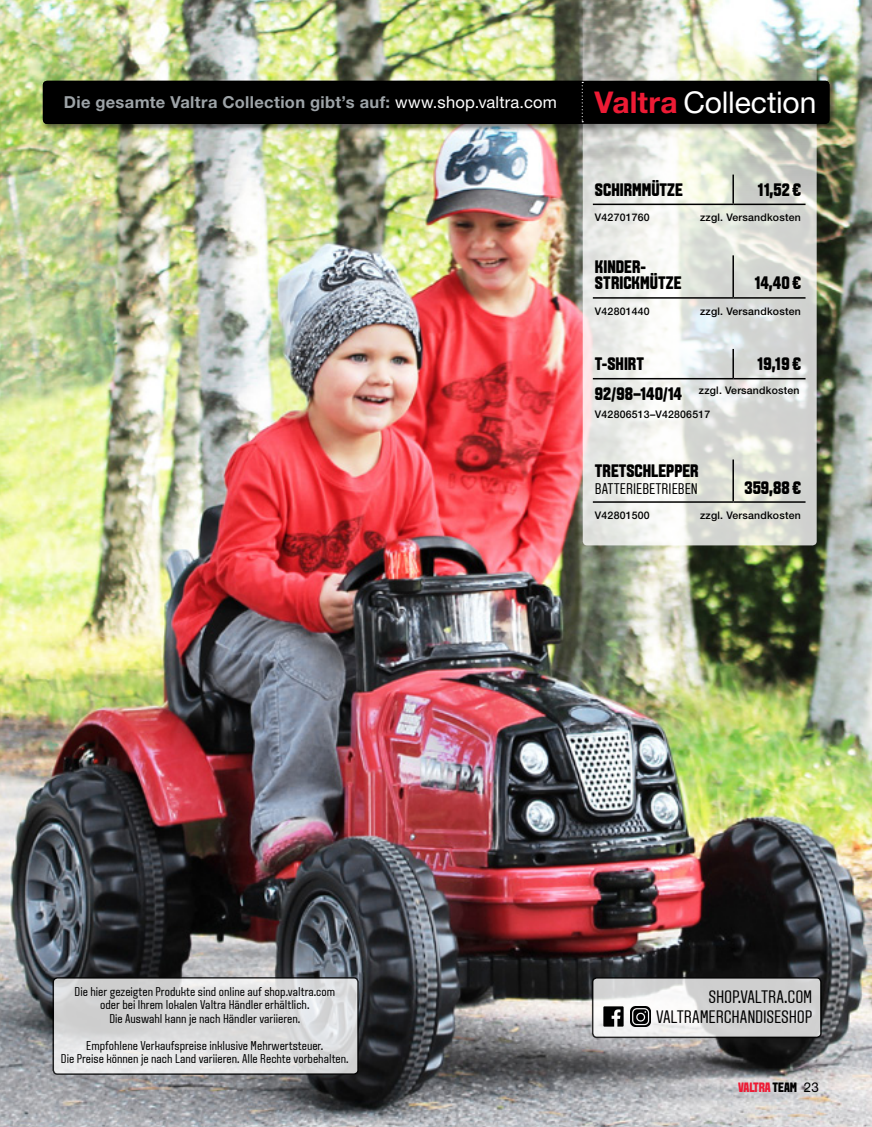
<style>
.page{position:relative;width:872px;height:1127px;background:#fff}
.page>*{position:absolute;margin:0;border:0;box-sizing:border-box;transform-origin:0 0}
.t1{font:30px "Helvetica Neue LT Std";letter-spacing:-.005em;color:#fff}
.Leipis_Helvetica{font:800 18px/16.5px "VALTRA Aveny T";color:#000}
.Otsikko{font:18px "VALTRA Aveny T";letter-spacing:-.015em;color:#000}
.Leipis_SIS__Helvetic{font:700 16.5px "Helvetica Neue LT Std";letter-spacing:.02em;color:#9da3a7}
.Leipis_Helvetica-2{font:15.3px "VALTRA Aveny T";color:#000}
.t2{font:800 13.5px "VALTRA Aveny T";letter-spacing:-.01em;color:#ed1b35}
.Leipis_Helvetica-3{font:12.75px/13.5px "VALTRA Aveny T";color:#000;text-align:center}
.Leipis_Helvetica-4{font:500 10.5px "Helvetica Neue LT Std";letter-spacing:.02em;color:#000}
.s1{font-weight:400;color:#fff}
.s2{font-weight:700;color:#ed1b35}
.s3{font-family:"VALTRA Aveny T";font-weight:800;font-size:18px}
.s4{color:#000}
.s5{font-family:"Helvetica Neue LT Std";font-weight:400;color:#000}
</style>
<div class="page">
<img style="left:0;top:0;width:872px;height:1127px">
<svg style="left:53px;top:978px;width:305px;height:96px;background:#dbdcdd"></svg>
<div style="left:53px;top:977px;width:306px;height:98px;border:2px solid #000;border-radius:4px"></div>
<img style="left:0;top:0;width:1px;height:512px">
<svg style="left:583px;top:0;width:233px;height:545px"></svg>
<svg style="left:592px;top:978px;width:229px;height:59px;fill:#d1d1d1"></svg>
<div style="left:592px;top:977px;width:229px;height:61px;border:2px solid #000;border-radius:4px"></div>
<img style="left:603px;top:1006px;width:21px;height:21px">
<img style="left:630px;top:1006px;width:20px;height:21px">
<hr style="left:732px;top:175px;width:2px;height:29px;background:#000">
<hr style="left:593px;top:204px;width:140px;height:1px;background:#000">
<hr style="left:733px;top:204px;width:72px;height:1px;background:#000">
<hr style="left:732px;top:255px;width:2px;height:42px;background:#000">
<hr style="left:593px;top:297px;width:140px;height:2px;background:#000">
<hr style="left:733px;top:297px;width:72px;height:2px;background:#000">
<hr style="left:732px;top:349px;width:2px;height:29px;background:#000">
<hr style="left:593px;top:378px;width:140px;height:1px;background:#000">
<hr style="left:733px;top:378px;width:72px;height:1px;background:#000">
<hr style="left:732px;top:459px;width:2px;height:42px;background:#000">
<hr style="left:593px;top:501px;width:140px;height:2px;background:#000">
<hr style="left:733px;top:501px;width:72px;height:2px;background:#000">
<div style="left:41px;top:79px;width:796px;height:53px;background:#000;opacity:.3"></div>
<div style="left:43px;top:81px;width:786px;height:43px;background:#000;border-radius:4px"></div>
<svg style="left:581px;top:82px;width:2px;height:40px"></svg>
<p class="Leipis_SIS__Helvetic" style="left:64px;top:92px;width:494px">Die gesamte Valtra Collection gibt’s auf: <span class="s1">www.shop.valtra.com</span></p>
<p class="t1" style="left:594px;top:84px;width:223px"><span class="s2">Valtra</span> Collection</p>
<p class="Leipis_SIS__Helvetic" style="left:64px;top:92px;width:500px">Erkunden Sie die Valtra-Kollektion unter: <span class="s1">www.shop.valtra.com</span></p>
<p class="t1" style="left:686px;top:84px;width:22px">K</p>
<p class="t1" style="left:751px;top:84px;width:17px">k</p>
<p class="Leipis_Helvetica" style="left:595px;top:181px;width:89px">SCHIRMMÜTZE</p>
<p class="Leipis_Helvetica" style="left:758px;top:181px;width:45px">11,52 €</p>
<p class="Leipis_Helvetica-4" style="left:595px;top:211px;width:56px">V42701760</p>
<p class="Leipis_Helvetica-4" style="left:700px;top:211px;width:102px">zzgl. Versandkosten</p>
<p class="Leipis_Helvetica" style="left:595px;top:258px;width:88px">KINDER-<br>STRICKMÜTZE</p>
<p class="Leipis_Helvetica" style="left:755px;top:275px;width:48px">14,40 €</p>
<p class="Leipis_Helvetica-4" style="left:595px;top:305px;width:56px">V42801440</p>
<p class="Leipis_Helvetica-4" style="left:700px;top:305px;width:102px">zzgl. Versandkosten</p>
<p class="Leipis_Helvetica" style="left:595px;top:355px;width:51px">T-SHIRT</p>
<p class="Leipis_Helvetica" style="left:757px;top:355px;width:45px">19,19 €</p>
<p class="Leipis_Helvetica-4" style="left:595px;top:384px;width:206px"><span class="s3">92/98–140/14</span> zzgl. Versandkosten</p>
<p class="Leipis_Helvetica-4" style="left:595px;top:408px;width:117px">V42806513–V42806517</p>
<p class="Leipis_Helvetica-3" style="left:75px;top:984px;width:262px">Die hier gezeigten Produkte sind online auf shop.valtra.com oder bei Ihrem lokalen Valtra Händler erhältlich.<br>Die Auswahl kann je nach Händler variieren.</p>
<p class="Leipis_Helvetica-3" style="left:61px;top:1038px;width:289px">Empfohlene Verkaufspreise inklusive Mehrwertsteuer.<br>Die Preise können je nach Land variieren. Alle Rechte vorbehalten.</p>
<p class="Leipis_Helvetica" style="left:595px;top:462px;width:105px">TRETSCHLEPPER</p>
<p class="Leipis_Helvetica-2" style="left:595px;top:478px;width:104px">BATTERIEBETRIEBEN</p>
<p class="Leipis_Helvetica" style="left:744px;top:479px;width:58px">359,88 €</p>
<p class="Leipis_Helvetica-4" style="left:595px;top:509px;width:56px">V42801500</p>
<p class="Leipis_Helvetica-4" style="left:700px;top:509px;width:102px">zzgl. Versandkosten</p>
<p class="Otsikko" style="left:708px;top:985px;width:105px">SHOP.VALTRA.COM</p>
<p class="Otsikko" style="left:656px;top:1005px;width:157px">VALTRAMERCHANDISESHOP</p>
<p class="t2" style="left:738px;top:1078px;width:83px">VALTRA <span class="s4">TEAM</span> <span class="s5">23</span></p>
</div>
